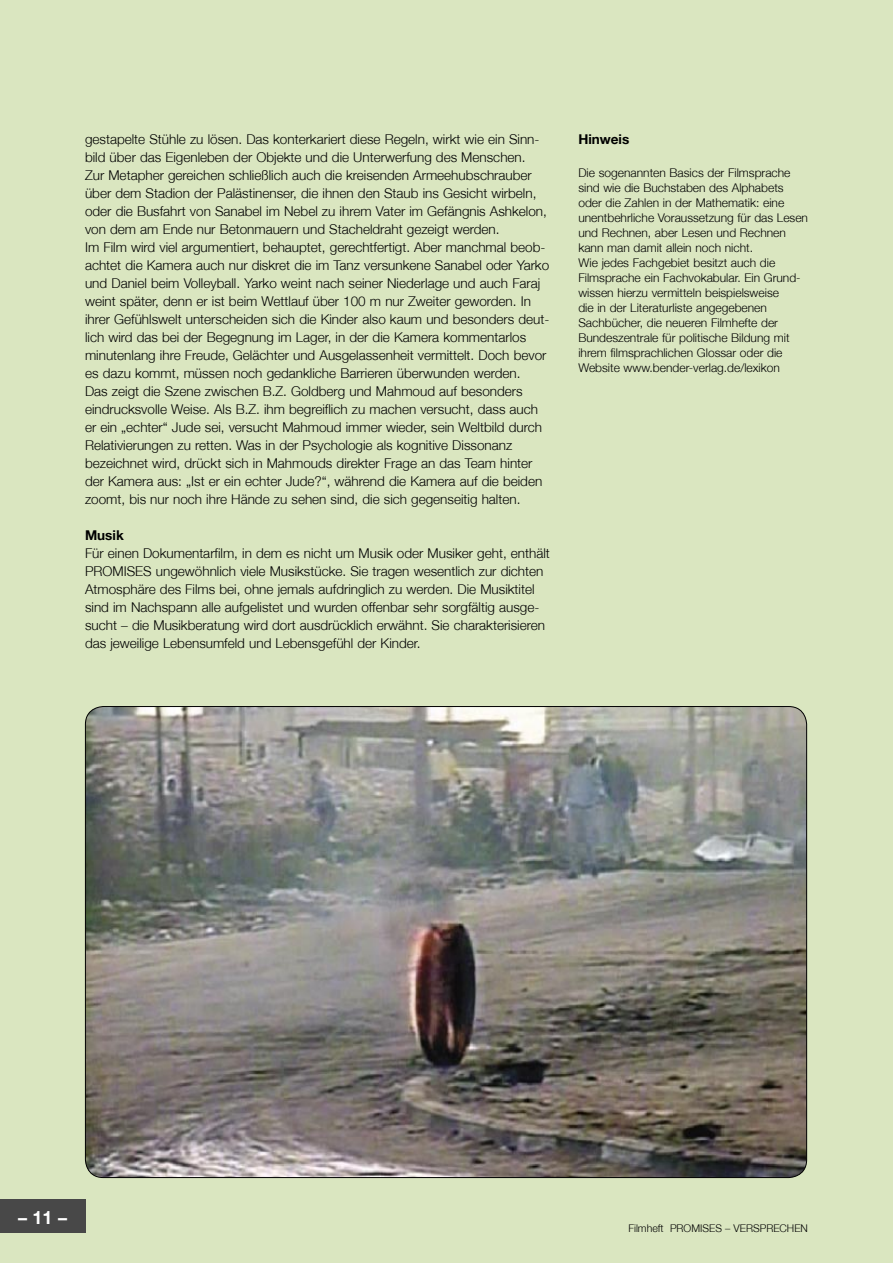
<style>
.page{position:relative;width:893px;height:1263px;background:#dae6c0}
.page>*{position:absolute;margin:0;border:0;box-sizing:border-box;transform-origin:0 0}
.t1{font:700 18px "Helvetica Neue";color:#fff}
.Fließtext{font:300 13.5px/18px "Helvetica Neue";color:#000}
.Glossar_Headline{font:700 13.5px "Helvetica Neue";color:#000}
.Headline_2{font:700 13.5px "Helvetica Neue";color:#000}
.Glossar_Fließtext{font:300 12px/15px "Helvetica Neue";color:#000}
.t2{font:300 10.65px "Helvetica Neue";color:#000}
</style>
<div class="page">
<div style="left:0;top:1199px;width:85px;height:34px;background:#484848"></div>
<svg style="left:85px;top:706px;width:722px;height:471px;background:#817f7a"></svg>
<p class="Fließtext" style="left:85px;top:130px;width:456px">gestapelte Stühle zu lösen. Das konterkariert diese Regeln, wirkt wie ein Sinn&shy;bild über das Eigenleben der Objekte und die Unterwerfung des Menschen.</p>
<p class="Fließtext" style="left:85px;top:166px;width:463px">Zur Metapher gereichen schließlich auch die kreisenden Armeehubschrauber über dem Stadion der Palästinenser, die ihnen den Staub ins Gesicht wirbeln, oder die Busfahrt von Sanabel im Nebel zu ihrem Vater im Gefängnis Ashkelon, von dem am Ende nur Betonmauern und Stacheldraht gezeigt werden.</p>
<p class="Fließtext" style="left:85px;top:238px;width:466px">Im Film wird viel argumentiert, behauptet, gerechtfertigt. Aber manchmal beob&shy;achtet die Kamera auch nur diskret die im Tanz versunkene Sanabel oder Yarko und Daniel beim Volleyball. Yarko weint nach seiner Niederlage und auch Faraj weint später, denn er ist beim Wettlauf über 100 m nur Zweiter geworden. In ihrer Gefühlswelt unterscheiden sich die Kinder also kaum und besonders deut&shy;lich wird das bei der Begegnung im Lager, in der die Kamera kommentarlos minutenlang ihre Freude, Gelächter und Ausgelassenheit vermittelt. Doch bevor es dazu kommt, müssen noch gedankliche Barrieren überwunden werden.<br>Das zeigt die Szene zwischen B.Z. Goldberg und Mahmoud auf besonders eindrucksvolle Weise. Als B.Z. ihm begreiflich zu machen versucht, dass auch er ein „echter“ Jude sei, versucht Mahmoud immer wieder, sein Weltbild durch Relativierungen zu retten. Was in der Psychologie als kognitive Dissonanz bezeichnet wird, drückt sich in Mahmouds direkter Frage an das Team hinter der Kamera aus: „Ist er ein echter Jude?“, während die Kamera auf die beiden zoomt, bis nur noch ihre Hände zu sehen sind, die sich gegenseitig halten.</p>
<p class="Headline_2" style="left:85px;top:527px;width:40px">Musik</p>
<p class="Fließtext" style="left:85px;top:544px;width:466px">Für einen Dokumentarfilm, in dem es nicht um Musik oder Musiker geht, enthält PROMISES ungewöhnlich viele Musikstücke. Sie tragen wesentlich zur dichten Atmosphäre des Films bei, ohne jemals aufdringlich zu werden. Die Musiktitel sind im Nachspann alle aufgelistet und wurden offenbar sehr sorgfältig ausge&shy;sucht – die Musikberatung wird dort ausdrücklich erwähnt. Sie charakterisieren das jeweilige Lebensumfeld und Lebensgefühl der Kinder.</p>
<p class="Glossar_Headline" style="left:578px;top:131px;width:52px">Hinweis</p>
<p class="Glossar_Fließtext" style="left:578px;top:165px;width:231px">Die sogenannten Basics der Filmsprache sind wie die Buchstaben des Alphabets oder die Zahlen in der Mathematik: eine unentbehrliche Voraussetzung für das Lesen und Rechnen, aber Lesen und Rechnen kann man damit allein noch nicht.</p>
<p class="Glossar_Fließtext" style="left:578px;top:255px;width:224px">Wie jedes Fachgebiet besitzt auch die Filmsprache ein Fachvokabular. Ein Grund&shy;wissen hierzu vermitteln beispielsweise<br>die in der Literaturliste angegebenen Sachbücher, die neueren Filmhefte der Bundeszentrale für politische Bildung mit ihrem filmsprachlichen Glossar oder die Website www.bender-verlag.de/lexikon</p>
<h1 class="t1" style="left:18px;top:1206px;width:51px">– 11 –</h1>
<p class="t2" style="left:628px;top:1221px;width:181px">Filmheft PROMISES – VERSPRECHEN</p>
</div>
